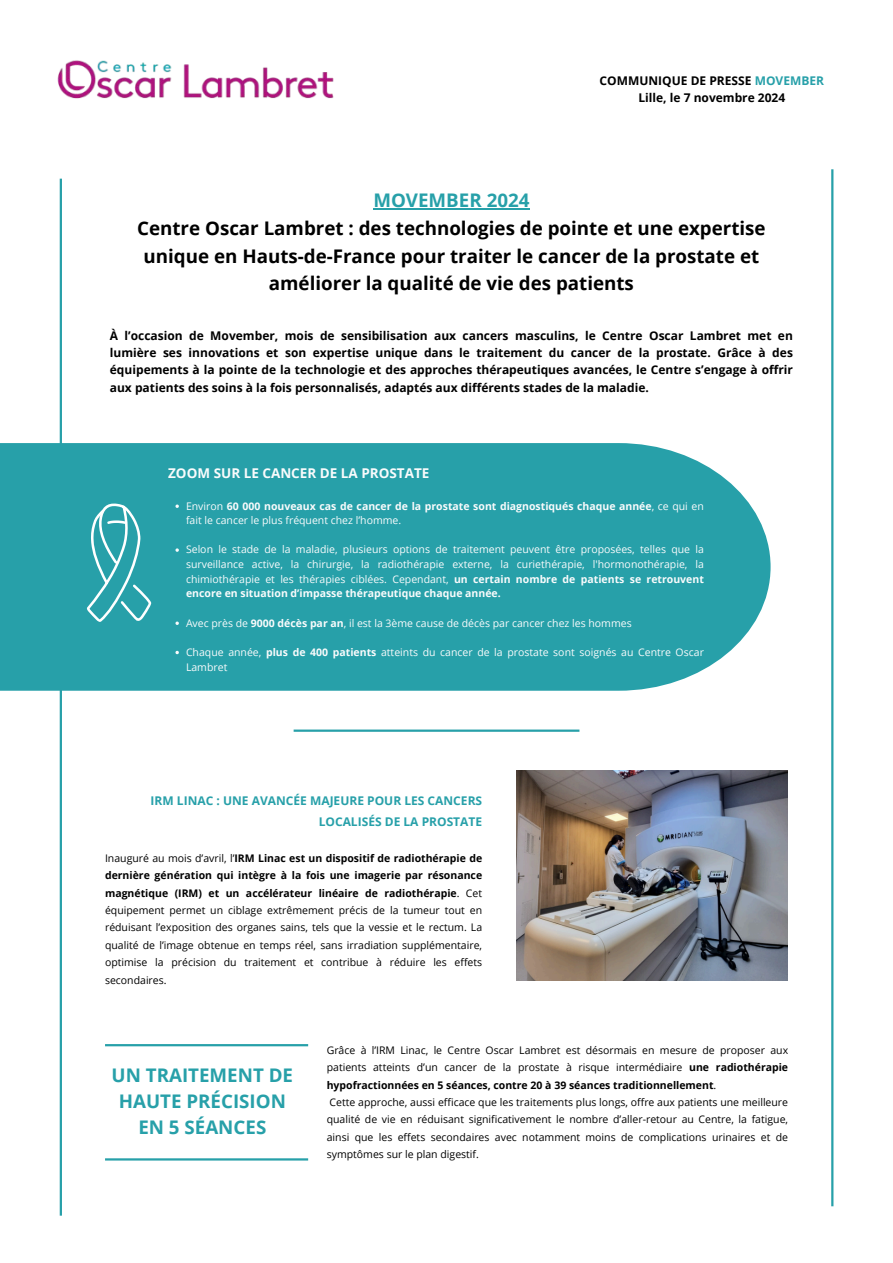
<style>
.page{position:relative;width:893px;height:1263px;background:#fff}
.page>*{position:absolute;margin:0;border:0;box-sizing:border-box;transform-origin:0 0}
.t1{font:700 18.75px/27.6px "Open Sans";color:#000;text-align:center}
.t2{font:700 18.75px/25.9px "Open Sans";color:#27a0a9;text-align:center}
.t3{font:700 13.5px "Open Sans";color:#f9fbfc}
.t4{font:700 12px/17.4px "Open Sans";color:#000;text-align:center}
.t5{font:700 12px/20.2px "Open Sans";color:#27a0a9;text-align:right}
.t6{font:10.5px/17.4px "Open Sans";color:#000;text-align:justify}
.t7{font:10.5px/14.6px "Open Sans";color:#f9fbfc;text-align:justify}
.t8{font:700 10.5px/14.6px "Open Sans";color:#f9fbfc}
.s1{color:#27a0a9}
.s2{font-weight:400}
.s3{font-weight:700}
</style>
<div class="page">
<hr style="left:294px;top:729px;width:285px;height:3px;background:#27a0a9">
<img style="left:57px;top:60px;width:277px;height:39px">
<img style="left:516px;top:770px;width:272px;height:210px">
<hr style="left:105px;top:1044px;width:203px;height:2px;background:#27a0a9">
<hr style="left:105px;top:1158px;width:203px;height:2px;background:#27a0a9">
<hr style="left:60px;top:179px;width:2px;height:1036px;background:#27a0a9">
<hr style="left:831px;top:169px;width:2px;height:1037px;background:#27a0a9">
<hr style="left:373px;top:209px;width:156px;height:1px;background:#27a0a9">
<div style="left:0;top:443px;width:770px;height:248px;background:#27a0a9"></div>
<svg style="left:87px;top:502px;width:64px;height:120px;background:#4aafb7"></svg>
<svg style="left:175px;top:504px;width:4px;height:4px"></svg>
<svg style="left:175px;top:548px;width:4px;height:4px"></svg>
<svg style="left:175px;top:621px;width:4px;height:4px"></svg>
<svg style="left:175px;top:651px;width:4px;height:3px"></svg>
<h2 class="t4" style="left:599px;top:73px;width:226px;line-height:16.4px">COMMUNIQUE DE PRESSE <span class="s1">MOVEMBER<br></span>Lille, le 7 novembre 2024</h2>
<h5 class="t1" style="left:137px;top:186px;width:630px"><span class="s1">MOVEMBER 2024<br></span>Centre Oscar Lambret : des technologies de pointe et une expertise unique en Hauts-de-France pour traiter le cancer de la prostate et améliorer la qualité de vie des patients</h5>
<p class="t4" style="left:110px;top:326px;width:684px;text-align:justify">À l’occasion de Movember, mois de sensibilisation aux cancers masculins, le Centre Oscar Lambret met en lumière ses innovations et son expertise unique dans le traitement du cancer de la prostate. Grâce à des équipements à la pointe de la technologie et des approches thérapeutiques avancées, le Centre s’engage à offrir aux patients des soins à la fois personnalisés, adaptés aux différents stades de la maladie.</p>
<p class="t3" style="left:168px;top:464px;width:263px">ZOOM SUR LE CANCER DE LA PROSTATE</p>
<p class="t8" style="left:186px;top:498px;width:519px"><span class="s2">Environ</span> 60 000 nouveaux cas de cancer de la prostate sont diagnostiqués chaque année<span class="s2">, ce qui en fait le cancer le plus fréquent chez l’homme.</span></p>
<p class="t7" style="left:186px;top:542px;width:519px">Selon le stade de la maladie, plusieurs options de traitement peuvent être proposées, telles que la surveillance active, la chirurgie, la radiothérapie externe, la curiethérapie, l'hormonothérapie, la chimiothérapie et les thérapies ciblées. Cependant, <span class="s3">un certain nombre de patients se retrouvent encore en situation d’impasse thérapeutique chaque année.</span></p>
<p class="t7" style="left:186px;top:615px;width:447px">Avec près de <span class="s3">9000 décès par an</span>, il est la 3ème cause de décès par cancer chez les hommes</p>
<p class="t7" style="left:186px;top:644px;width:519px">Chaque année, <span class="s3">plus de 400 patients</span> atteints du cancer de la prostate sont soignés au Centre Oscar<br>Lambret</p>
<p class="t5" style="left:151px;top:791px;width:333px">IRM LINAC : UNE AVANCÉE MAJEURE POUR LES CANCERS<br>LOCALISÉS DE LA PROSTATE</p>
<p class="t6" style="left:105px;top:849px;width:379px">Inauguré au mois d’avril, l’<span class="s3">IRM Linac est un dispositif de radiothérapie de dernière génération qui intègre à la fois une imagerie par résonance magnétique (IRM) et un accélérateur linéaire de radiothérapie</span>. Cet équipement permet un ciblage extrêmement précis de la tumeur tout en réduisant l’exposition des organes sains, tels que la vessie et le rectum. La qualité de l’image obtenue en temps réel, sans irradiation supplémentaire, optimise la précision du traitement et contribue à réduire les effets secondaires.</p>
<p class="t2" style="left:112px;top:1062px;width:183px">UN TRAITEMENT DE<br>HAUTE PRÉCISION<br>EN 5 SÉANCES</p>
<h3 class="t6" style="left:327px;top:1041px;width:463px">Grâce à l’IRM Linac, le Centre Oscar Lambret est désormais en mesure de proposer aux patients atteints d’un cancer de la prostate à risque intermédiaire <span class="s3">une radiothérapie hypofractionnées en 5 séances, contre 20 à 39 séances traditionnellement</span>.</h3>
<p class="t6" style="left:327px;top:1093px;width:463px">Cette approche, aussi efficace que les traitements plus longs, offre aux patients une meilleure qualité de vie en réduisant significativement le nombre d’aller-retour au Centre, la fatigue, ainsi que les effets secondaires avec notamment moins de complications urinaires et de symptômes sur le plan digestif.</p>
</div>
